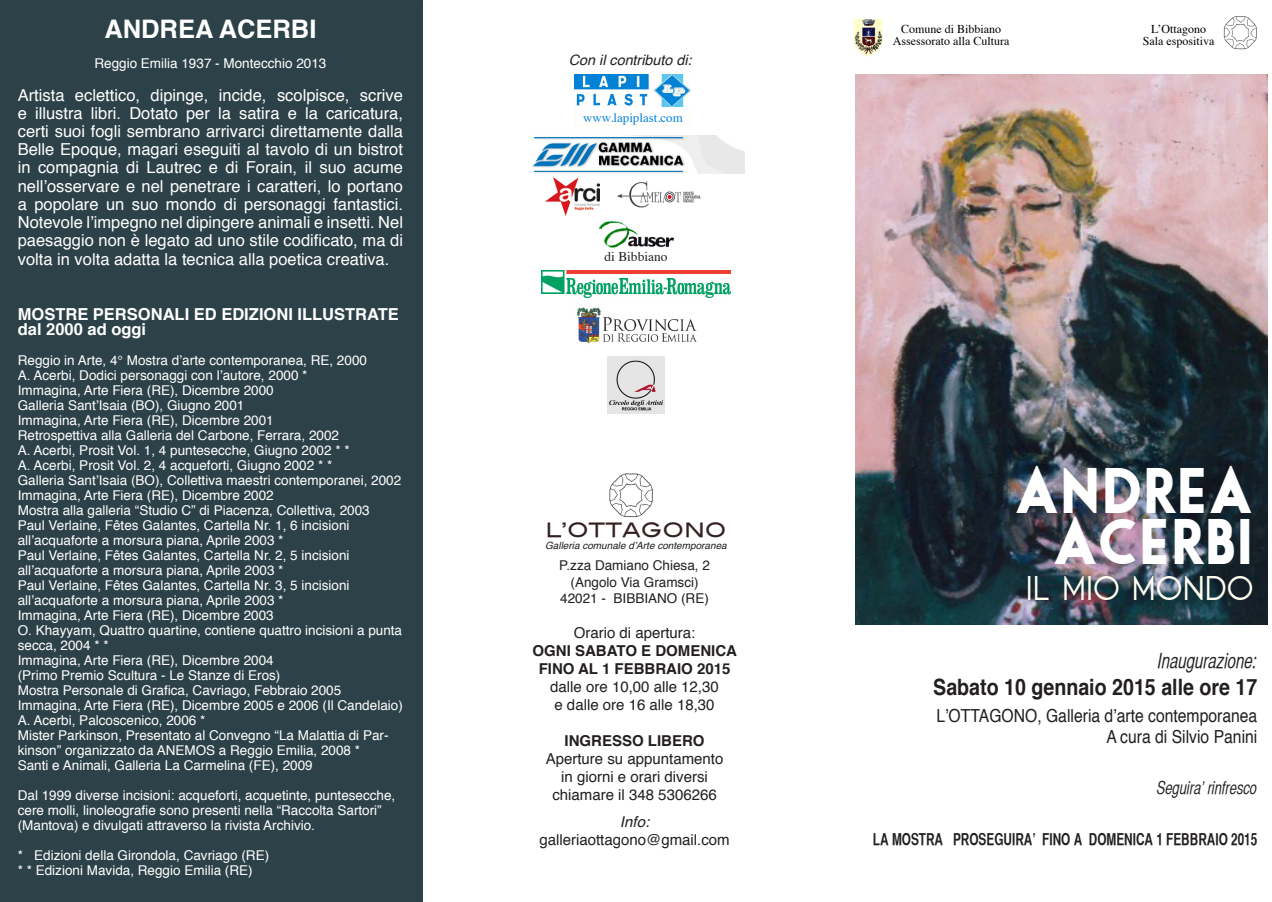
<style>
.page{position:relative;width:1272px;height:902px;background:#fff}
.page>*{position:absolute;margin:0;border:0;box-sizing:border-box;transform-origin:0 0}
.t1{font:800 45px/51px "Libby";color:#fff;text-align:right}
.Normale__Web{font:700 25.5px "Helvetica";color:#fff}
.t2{font:24px "Libby";color:#fffdf0}
.t3{font:700 22.5px "Helvetica";color:#231f20;scale:.87 1}
.t4{font:21px "Helvetica CY Oblique";color:#231f20;scale:.87 1}
.t5{font:19.65px "Blair Md ITCTT Medium";color:#342021}
.t6{font:18px "Helvetica";color:#231f20;scale:.87 1}
.t7{font:18px "Helvetica CY Oblique";color:#231f20;scale:.87 1}
.Normale__Web-2{font:16.5px/18px "Helvetica";color:#fff;text-align:justify}
.t8{font:700 16.5px "Helvetica";color:#fff}
.t9{font:16.5px "Helvetica CY Bold";color:#231f20;scale:.87 1}
.t10{font:15px "Helvetica";color:#231f20}
.t11{font:700 15px "Helvetica";color:#231f20}
.t12{font:italic 15px "Helvetica";color:#231f20}
.t13{font:italic 14.4px "Helvetica";color:#231f20}
.Normale__Web-3{font:13.5px/15px "Helvetica";color:#fff}
.t14{font:13.5px "Helvetica";color:#231f20}
.t15{font:13.35px "Times";color:#231f20}
.t16{font:12.9px "Times";color:#0082d6}
.t17{font:12px "Times";color:#000}
.t18{font:italic 10.05px "Helvetica";color:#231f20}
</style>
<div class="page">
<img style="left:855px;top:74px;width:412px;height:550px">
<div style="left:0;top:0;width:423px;height:901px;background:#2d4148"></div>
<img style="left:853px;top:20px;width:30px;height:36px">
<img style="left:1223px;top:16px;width:34px;height:34px">
<img style="left:609px;top:473px;width:44px;height:45px">
<img style="left:533px;top:135px;width:211px;height:38px">
<img style="left:545px;top:177px;width:54px;height:38px">
<img style="left:617px;top:181px;width:84px;height:26px">
<img style="left:599px;top:221px;width:76px;height:27px">
<img style="left:541px;top:270px;width:189px;height:28px">
<img style="left:577px;top:307px;width:120px;height:36px">
<img style="left:607px;top:357px;width:57px;height:56px">
<div style="left:574px;top:71px;width:116px;height:55px;background:#fff;border:1px solid #fffdf0"></div>
<img style="left:574px;top:74px;width:116px;height:33px">
<p class="Normale__Web" style="left:104px;top:9px;width:214px">ANDREA ACERBI</p>
<p class="Normale__Web-3" style="left:94px;top:57px;width:233px">Reggio Emilia 1937 - Montecchio 2013</p>
<p class="Normale__Web-2" style="left:18px;top:87px;width:387px">Artista eclettico, dipinge, incide, scolpisce, scrive e illustra libri. Dotato per la satira e la caricatura, certi suoi fogli sembrano arrivarci direttamente dalla Belle Epoque, magari eseguiti al tavolo di un bistrot in compagnia di Lautrec e di Forain, il suo acume nell’osservare e nel penetrare i caratteri, lo portano a popolare un suo mondo di personaggi fantastici.<br>Notevole l’impegno nel dipingere animali e insetti. Nel paesaggio non è legato ad uno stile codificato, ma di</p>
<p class="Normale__Web-2" style="left:18px;top:251px;width:373px">volta in volta adatta la tecnica alla poetica creativa.</p>
<p class="t8" style="left:18px;top:301px;width:383px">MOSTRE PERSONALI ED EDIZIONI ILLUSTRATE</p>
<p class="t8" style="left:18px;top:316px;width:130px">dal 2000 ad oggi</p>
<p class="Normale__Web-3" style="left:18px;top:353px;width:351px">Reggio in Arte, 4° Mostra d’arte contemporanea, RE, 2000</p>
<p class="Normale__Web-3" style="left:18px;top:368px;width:291px">A. Acerbi, Dodici personaggi con l’autore, 2000 *</p>
<p class="Normale__Web-3" style="left:18px;top:383px;width:257px">Immagina, Arte Fiera (RE), Dicembre 2000</p>
<p class="Normale__Web-3" style="left:18px;top:398px;width:228px">Galleria Sant’Isaia (BO), Giugno 2001</p>
<p class="Normale__Web-3" style="left:18px;top:413px;width:257px">Immagina, Arte Fiera (RE), Dicembre 2001</p>
<p class="Normale__Web-3" style="left:18px;top:428px;width:323px">Retrospettiva alla Galleria del Carbone, Ferrara, 2002</p>
<p class="Normale__Web-3" style="left:18px;top:443px;width:333px">A. Acerbi, Prosit Vol. 1, 4 puntesecche, Giugno 2002 * *</p>
<p class="Normale__Web-3" style="left:18px;top:458px;width:316px">A. Acerbi, Prosit Vol. 2, 4 acqueforti, Giugno 2002 * *</p>
<p class="Normale__Web-3" style="left:18px;top:473px;width:385px">Galleria Sant’Isaia (BO), Collettiva maestri contemporanei, 2002</p>
<p class="Normale__Web-3" style="left:18px;top:488px;width:257px">Immagina, Arte Fiera (RE), Dicembre 2002</p>
<p class="Normale__Web-3" style="left:18px;top:503px;width:353px">Mostra alla galleria “Studio C” di Piacenza, Collettiva, 2003</p>
<p class="Normale__Web-3" style="left:18px;top:518px;width:333px">Paul Verlaine, Fêtes Galantes, Cartella Nr. 1, 6 incisioni all’acquaforte a morsura piana, Aprile 2003 *</p>
<p class="Normale__Web-3" style="left:18px;top:548px;width:333px">Paul Verlaine, Fêtes Galantes, Cartella Nr. 2, 5 incisioni all’acquaforte a morsura piana, Aprile 2003 *</p>
<p class="Normale__Web-3" style="left:18px;top:578px;width:333px">Paul Verlaine, Fêtes Galantes, Cartella Nr. 3, 5 incisioni all’acquaforte a morsura piana, Aprile 2003 *</p>
<p class="Normale__Web-3" style="left:18px;top:608px;width:257px">Immagina, Arte Fiera (RE), Dicembre 2003</p>
<p class="Normale__Web-3" style="left:18px;top:623px;width:386px">O. Khayyam, Quattro quartine, contiene quattro incisioni a punta secca, 2004 * *</p>
<p class="Normale__Web-3" style="left:18px;top:653px;width:257px">Immagina, Arte Fiera (RE), Dicembre 2004</p>
<p class="Normale__Web-3" style="left:18px;top:668px;width:264px">(Primo Premio Scultura - Le Stanze di Eros)</p>
<p class="Normale__Web-3" style="left:18px;top:683px;width:325px">Mostra Personale di Grafica, Cavriago, Febbraio 2005</p>
<p class="Normale__Web-3" style="left:18px;top:698px;width:386px">Immagina, Arte Fiera (RE), Dicembre 2005 e 2006 (Il Candelaio)</p>
<p class="Normale__Web-3" style="left:18px;top:713px;width:189px">A. Acerbi, Palcoscenico, 2006 *</p>
<p class="Normale__Web-3" style="left:18px;top:728px;width:372px">Mister Parkinson, Presentato al Convegno “La Malattia di Par&shy;kinson” organizzato da ANEMOS a Reggio Emilia, 2008 *</p>
<p class="Normale__Web-3" style="left:18px;top:758px;width:296px">Santi e Animali, Galleria La Carmelina (FE), 2009</p>
<p class="Normale__Web-3" style="left:18px;top:788px;width:379px">Dal 1999 diverse incisioni: acqueforti, acquetinte, puntesecche, cere molli, linoleografie sono presenti nella “Raccolta Sartori” (Mantova) e divulgati attraverso la rivista Archivio.</p>
<p class="Normale__Web-3" style="left:18px;top:848px;width:253px">* Edizioni della Girondola, Cavriago (RE)</p>
<p class="Normale__Web-3" style="left:18px;top:863px;width:236px">* * Edizioni Mavida, Reggio Emilia (RE)</p>
<p class="t13" style="left:569px;top:49px;width:124px">Con il contributo di:</p>
<p class="t16" style="left:583px;top:106px;width:101px">www.lapiplast.com</p>
<p class="t15" style="left:604px;top:243px;width:64px">di Bibbiano</p>
<p class="t5" style="left:545px;top:514px;width:183px">L’OTTAGONO</p>
<p class="t18" style="left:545px;top:538px;width:183px">Galleria comunale d’Arte contemporanea</p>
<p class="t14" style="left:559px;top:555px;width:152px">P.zza Damiano Chiesa, 2</p>
<p class="t14" style="left:570px;top:571px;width:130px">(Angolo Via Gramsci)</p>
<p class="t14" style="left:560px;top:588px;width:150px">42021 - BIBBIANO (RE)</p>
<p class="t10" style="left:573px;top:621px;width:123px">Orario di apertura:</p>
<p class="t11" style="left:532px;top:638px;width:206px">OGNI SABATO E DOMENICA</p>
<p class="t11" style="left:538px;top:656px;width:193px">FINO AL 1 FEBBRAIO 2015</p>
<p class="t10" style="left:550px;top:675px;width:170px">dalle ore 10,00 alle 12,30</p>
<p class="t10" style="left:554px;top:693px;width:162px">e dalle ore 16 alle 18,30</p>
<p class="t11" style="left:564px;top:728px;width:142px">INGRESSO LIBERO</p>
<p class="t10" style="left:545px;top:747px;width:179px">Aperture su appuntamento</p>
<p class="t10" style="left:561px;top:765px;width:148px">in giorni e orari diversi</p>
<p class="t10" style="left:552px;top:783px;width:166px">chiamare il 348 5306266</p>
<p class="t12" style="left:620px;top:809px;width:31px">Info:</p>
<p class="t10" style="left:539px;top:828px;width:192px">galleriaottagono@gmail.com</p>
<p class="t17" style="left:901px;top:17px;width:102px">Comune di Bibbiano</p>
<p class="t17" style="left:892px;top:29px;width:118px">Assessorato alla Cultura</p>
<p class="t17" style="left:1151px;top:17px;width:56px">L’Ottagono</p>
<p class="t17" style="left:1142px;top:29px;width:73px">Sala espositiva</p>
<p class="t1" style="left:1013px;top:469px;width:241px">ANDREA<br>ACERBI</p>
<p class="t2" style="left:1025px;top:574px;width:229px">IL MIO MONDO”</p>
<p class="t4" style="left:1157px;top:649px;width:116px">Inaugurazione:</p>
<p class="t3" style="left:933px;top:669px;width:374px">Sabato 10 gennaio 2015 alle ore 17</p>
<p class="t6" style="left:936px;top:702px;width:370px">L’OTTAGONO, Galleria d’arte contemporanea</p>
<p class="t6" style="left:1106px;top:723px;width:175px">A cura di Silvio Panini</p>
<p class="t7" style="left:1157px;top:777px;width:117px">Seguira’ rinfresco</p>
<p class="t9" style="left:873px;top:829px;width:443px">LA MOSTRA PROSEGUIRA’ FINO A DOMENICA 1 FEBBRAIO 2015</p>
</div>
